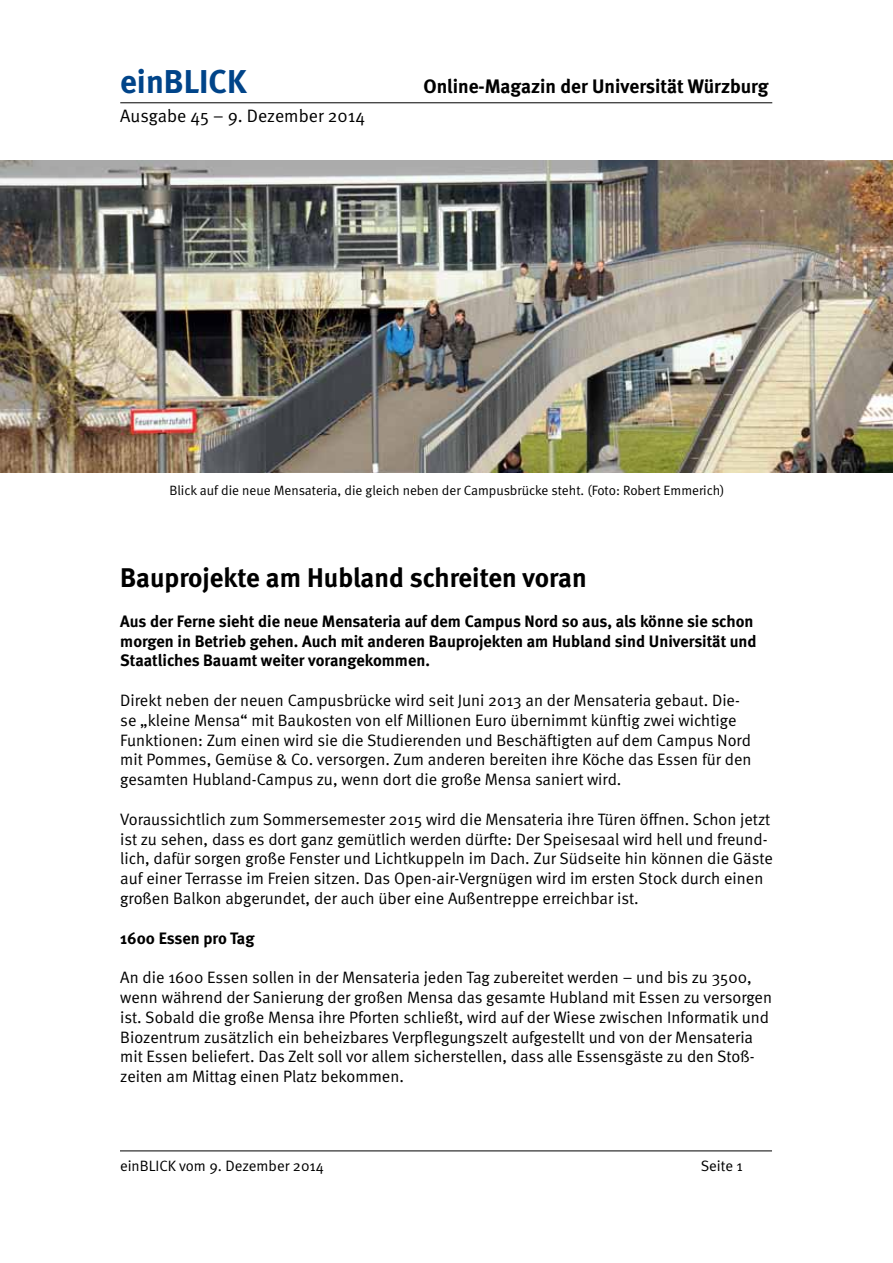
<style>
.page{position:relative;width:893px;height:1263px;background:#fff}
.page>*{position:absolute;margin:0;border:0;box-sizing:border-box;transform-origin:0 0}
.t1{font:700 33px "Meta";color:#004489}
.t2{font:700 27px "Meta";color:#000}
.t3{font:700 19.5px "Meta";color:#000}
.t4{font:18px "Meta Normal";color:#000}
.t5{font:16.5px/19.8px "Meta Normal";color:#000}
.t6{font:700 16.5px/19.8px "Meta";color:#000}
.t7{font:15px "Meta Normal";color:#000}
.t8{font:13.5px "Meta Normal";color:#000}
</style>
<div class="page">
<hr style="left:120px;top:102px;width:652px;height:1px;background:#000">
<hr style="left:120px;top:1150px;width:652px;height:1px;background:#000">
<img style="left:0;top:160px;width:893px;height:312px">
<h1 class="t1" style="left:120px;top:60px;width:128px">einBLICK</h1>
<p class="t3" style="left:423px;top:73px;width:346px">Online-Magazin der Universität Würzburg</p>
<p class="t4" style="left:120px;top:105px;width:246px">Ausgabe 45 – 9. Dezember 2014</p>
<p class="t8" style="left:169px;top:482px;width:557px">Blick auf die neue Mensateria, die gleich neben der Campusbrücke steht. (Foto: Robert Emmerich)</p>
<h2 class="t2" style="left:120px;top:561px;width:468px">Bauprojekte am Hubland schreiten voran</h2>
<p class="t6" style="left:120px;top:611px;width:638px">Aus der Ferne sieht die neue Mensateria auf dem Campus Nord so aus, als könne sie schon morgen in Betrieb gehen. Auch mit anderen Bauprojekten am Hubland sind Universität und<br>Staatliches Bauamt weiter vorangekommen.</p>
<p class="t5" style="left:120px;top:690px;width:633px">Direkt neben der neuen Campusbrücke wird seit Juni 2013 an der Mensateria gebaut. Die&shy;se „kleine Mensa“ mit Baukosten von elf Millionen Euro übernimmt künftig zwei wichtige Funktionen: Zum einen wird sie die Studierenden und Beschäftigten auf dem Campus Nord mit Pommes, Gemüse &amp; Co. versorgen. Zum anderen bereiten ihre Köche das Essen für den gesamten Hubland-Campus zu, wenn dort die große Mensa saniert wird.</p>
<p class="t5" style="left:120px;top:809px;width:654px">Voraussichtlich zum Sommersemester 2015 wird die Mensateria ihre Türen öffnen. Schon jetzt ist zu sehen, dass es dort ganz gemütlich werden dürfte: Der Speisesaal wird hell und freund&shy;lich, dafür sorgen große Fenster und Lichtkuppeln im Dach. Zur Südseite hin können die Gäste auf einer Terrasse im Freien sitzen. Das Open-air-Vergnügen wird im ersten Stock durch einen großen Balkon abgerundet, der auch über eine Außentreppe erreichbar ist.</p>
<p class="t6" style="left:120px;top:927px;width:136px">1600 Essen pro Tag</p>
<p class="t5" style="left:120px;top:967px;width:653px">An die 1600 Essen sollen in der Mensateria jeden Tag zubereitet werden – und bis zu 3500, wenn während der Sanierung der großen Mensa das gesamte Hubland mit Essen zu versorgen ist. Sobald die große Mensa ihre Pforten schließt, wird auf der Wiese zwischen Informatik und Biozentrum zusätzlich ein beheizbares Verpflegungszelt aufgestellt und von der Mensateria mit Essen beliefert. Das Zelt soll vor allem sicherstellen, dass alle Essensgäste zu den Stoß&shy;zeiten am Mittag einen Platz bekommen.</p>
<p class="t7" style="left:120px;top:1157px;width:205px">einBLICK vom 9. Dezember 2014</p>
<p class="t7" style="left:701px;top:1157px;width:44px">Seite 1</p>
</div>
